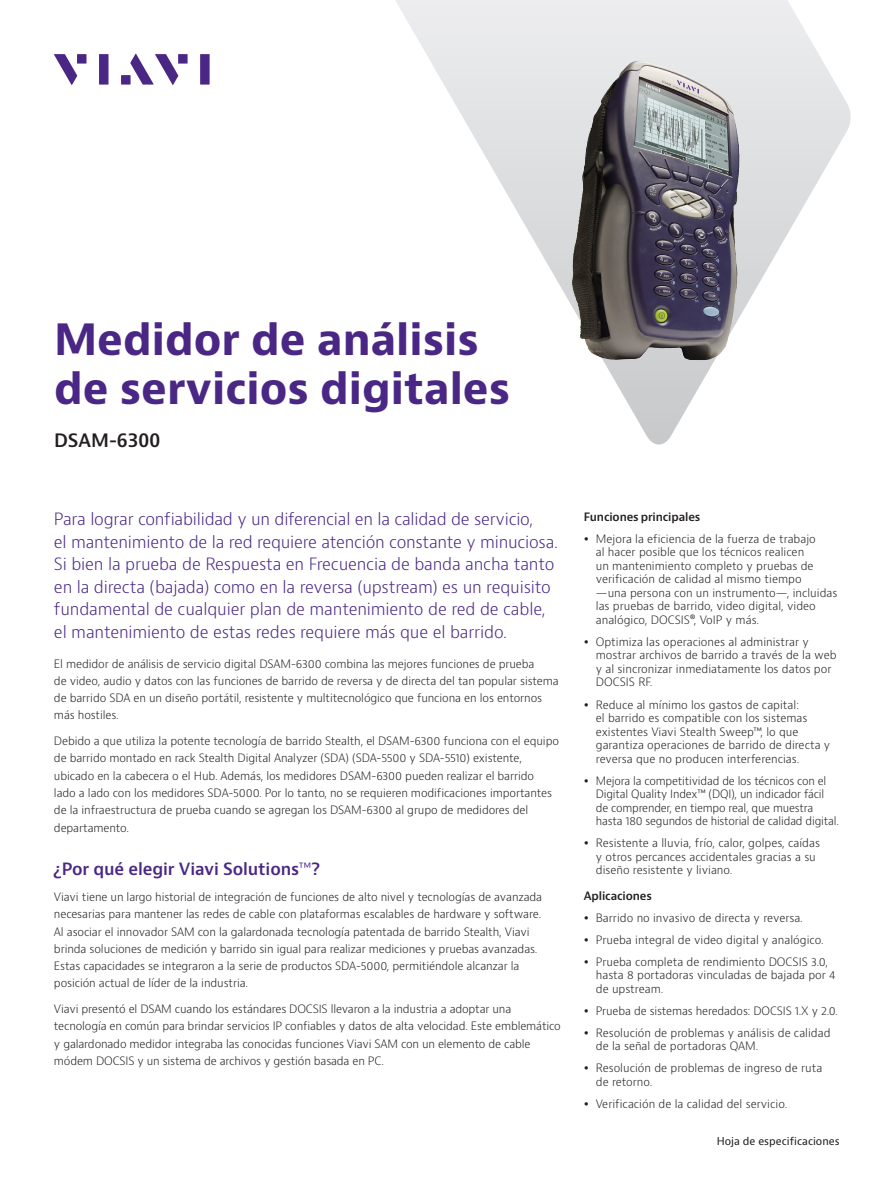
<style>
.page{position:relative;width:893px;height:1191px;background:#fff}
.page>*{position:absolute;margin:0;border:0;box-sizing:border-box;transform-origin:0 0}
.Cover_headline_28_33{font:700 42px/49.5px "Bernino Sans";color:#4a2785}
.Cover_subhead_12_pt{font:600 18px "Bernino Sans";color:#231f20}
.Intro_text{font:300 16.5px/22.5px "Bernino Sans";letter-spacing:-.01em;color:#4a2785}
.Header_12_16{font:600 16.5px "Bernino Sans";letter-spacing:-.01em;color:#4a2785}
.Body_text_8_12_5{font:300 11.25px/13.5px "Bernino Sans";letter-spacing:-.01em;color:#231f20}
.Key_Features_Benefit{font:600 11.25px "Bernino Sans";letter-spacing:-.01em;color:#231f20}
.t1{font:10.5px "Bernino Sans";color:#231f20}
.s1{font-weight:300}
</style>
<div class="page">
<svg style="left:54px;top:54px;width:23px;height:31px"></svg>
<div style="left:77px;top:54px;width:9px;height:10px;background:#4a2785"></div>
<div style="left:99px;top:54px;width:10px;height:31px;background:#4a2785"></div>
<div style="left:178px;top:54px;width:10px;height:10px;background:#4a2785"></div>
<div style="left:200px;top:54px;width:10px;height:31px;background:#4a2785"></div>
<svg style="left:130px;top:54px;width:48px;height:31px"></svg>
<div style="left:121px;top:75px;width:10px;height:10px;background:#4a2785"></div>
<svg style="left:395px;top:0;width:456px;height:445px"></svg>
<img style="left:586px;top:61px;width:54px;height:87px">
<p class="Cover_headline_28_33" style="left:54px;top:316px;width:458px">Medidor de análisis de servicios digitales</p>
<p class="Cover_subhead_12_pt" style="left:54px;top:428px;width:108px">DSAM-6300</p>
<p class="Intro_text" style="left:54px;top:508px;width:505px">Para lograr confiabilidad y un diferencial en la calidad de servicio,<br>el mantenimiento de la red requiere atención constante y minuciosa.<br>Si bien la prueba de Respuesta en Frecuencia de banda ancha tanto en la directa (bajada) como en la reversa (upstream) es un requisito fundamental de cualquier plan de mantenimiento de red de cable, el mantenimiento de estas redes requiere más que el barrido.</p>
<p class="Body_text_8_12_5" style="left:54px;top:655px;width:506px;line-height:17.2px">El medidor de análisis de servicio digital DSAM-6300 combina las mejores funciones de prueba<br>de video, audio y datos con las funciones de barrido de reversa y de directa del tan popular sistema de barrido SDA en un diseño portátil, resistente y multitecnológico que funciona en los entornos más hostiles.</p>
<p class="Body_text_8_12_5" style="left:54px;top:732px;width:506px;line-height:17.2px">Debido a que utiliza la potente tecnología de barrido Stealth, el DSAM-6300 funciona con el equipo de barrido montado en rack Stealth Digital Analyzer (SDA) (SDA-5500 y SDA-5510) existente, ubicado en la cabecera o el Hub. Además, los medidores DSAM-6300 pueden realizar el barrido<br>lado a lado con los medidores SDA-5000. Por lo tanto, no se requieren modificaciones importantes de la infraestructura de prueba cuando se agregan los DSAM-6300 al grupo de medidores del departamento.</p>
<p class="Header_12_16" style="left:54px;top:858px;width:268px">¿Por qué elegir Viavi Solutions<span class="s1">™</span>?</p>
<p class="Body_text_8_12_5" style="left:54px;top:888px;width:490px;line-height:17.2px">Viavi tiene un largo historial de integración de funciones de alto nivel y tecnologías de avanzada necesarias para mantener las redes de cable con plataformas escalables de hardware y software.<br>Al asociar el innovador SAM con la galardonada tecnología patentada de barrido Stealth, Viavi brinda soluciones de medición y barrido sin igual para realizar mediciones y pruebas avanzadas.<br>Estas capacidades se integraron a la serie de productos SDA-5000, permitiéndole alcanzar la posición actual de líder de la industria.</p>
<p class="Body_text_8_12_5" style="left:54px;top:1000px;width:508px;line-height:17.2px">Viavi presentó el DSAM cuando los estándares DOCSIS llevaron a la industria a adoptar una tecnología en común para brindar servicios IP confiables y datos de alta velocidad. Este emblemático y galardonado medidor integraba las conocidas funciones Viavi SAM con un elemento de cable módem DOCSIS y un sistema de archivos y gestión basada en PC.</p>
<p class="Key_Features_Benefit" style="left:584px;top:509px;width:118px">Funciones principales</p>
<p class="Body_text_8_12_5" style="left:596px;top:532px;width:243px">Mejora la eficiencia de la fuerza de trabajo<br>al hacer posible que los técnicos realicen<br>un mantenimiento completo y pruebas de verificación de calidad al mismo tiempo<br>—una persona con un instrumento—, incluidas las pruebas de barrido, video digital, video analógico, DOCSIS®, VoIP y más.</p>
<p class="Body_text_8_12_5" style="left:596px;top:635px;width:242px">Optimiza las operaciones al administrar y mostrar archivos de barrido a través de la web y al sincronizar inmediatamente los datos por DOCSIS RF.</p>
<p class="Body_text_8_12_5" style="left:596px;top:698px;width:236px">Reduce al mínimo los gastos de capital:<br>el barrido es compatible con los sistemas existentes Viavi Stealth Sweep™, lo que garantiza operaciones de barrido de directa y reversa que no producen interferencias.</p>
<p class="Body_text_8_12_5" style="left:596px;top:774px;width:245px">Mejora la competitividad de los técnicos con el Digital Quality Index™ (DQI), un indicador fácil de comprender, en tiempo real, que muestra hasta 180 segundos de historial de calidad digital.</p>
<p class="Body_text_8_12_5" style="left:596px;top:836px;width:226px">Resistente a lluvia, frío, calor, golpes, caídas y otros percances accidentales gracias a su diseño resistente y liviano.</p>
<p class="Key_Features_Benefit" style="left:584px;top:888px;width:70px">Aplicaciones</p>
<p class="Body_text_8_12_5" style="left:596px;top:911px;width:208px">Barrido no invasivo de directa y reversa.</p>
<p class="Body_text_8_12_5" style="left:596px;top:933px;width:229px">Prueba integral de video digital y analógico.</p>
<p class="Body_text_8_12_5" style="left:596px;top:955px;width:242px">Prueba completa de rendimiento DOCSIS 3.0, hasta 8 portadoras vinculadas de bajada por 4 de upstream.</p>
<p class="Body_text_8_12_5" style="left:596px;top:1004px;width:243px">Prueba de sistemas heredados: DOCSIS 1.X y 2.0.</p>
<p class="Body_text_8_12_5" style="left:596px;top:1026px;width:236px">Resolución de problemas y análisis de calidad de la señal de portadoras QAM.</p>
<p class="Body_text_8_12_5" style="left:596px;top:1061px;width:228px">Resolución de problemas de ingreso de ruta de retorno.</p>
<p class="Body_text_8_12_5" style="left:596px;top:1097px;width:193px">Verificación de la calidad del servicio.</p>
<p class="t1" style="left:717px;top:1134px;width:124px">Hoja de especificaciones</p>
</div>
